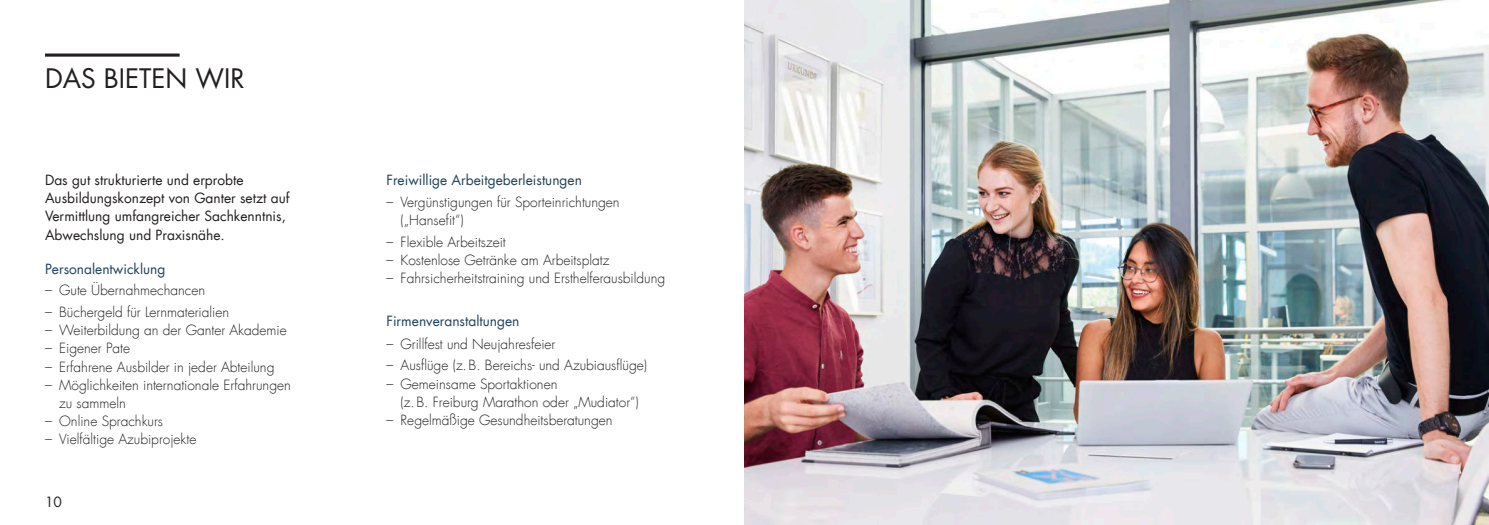
<style>
.page{position:relative;width:1489px;height:525px;background:#fff}
.page>*{position:absolute;margin:0;border:0;box-sizing:border-box;transform-origin:0 0}
.t1{font:26.25px "Futura LT";color:#231f20}
.t2{font:300 13.75px/18.1px "Futura LT";color:#231f20}
.t3{font:13.75px/18.1px "Futura LT";color:#231f20}
.t4{font:13.75px "Futura LT";color:#23425a}
</style>
<div class="page">
<svg style="left:45px;top:53px;width:135px;height:4px"></svg>
<img style="left:744px;top:0;width:744px;height:524px">
<h1 class="t1" style="left:45px;top:63px;width:201px">DAS BIETEN WIR</h1>
<p class="t3" style="left:45px;top:171px;width:246px">Das gut strukturierte und erprobte Ausbildungskonzept von Ganter setzt auf Vermittlung umfangreicher Sachkenntnis, Abwechslung und Praxisnähe.</p>
<p class="t4" style="left:45px;top:260px;width:122px">Personalentwicklung</p>
<p class="t2" style="left:45px;top:281px;width:162px">– Gute Übernahmechancen</p>
<p class="t2" style="left:45px;top:303px;width:186px">– Büchergeld für Lernmaterialien</p>
<p class="t2" style="left:45px;top:321px;width:243px">– Weiterbildung an der Ganter Akademie</p>
<p class="t2" style="left:45px;top:339px;width:87px">– Eigener Pate</p>
<p class="t2" style="left:45px;top:358px;width:231px">– Erfahrene Ausbilder in jeder Abteilung</p>
<p class="t2" style="left:59px;top:376px;width:233px;text-indent:-14px">– Möglichkeiten internationale Erfahrungen zu sammeln</p>
<p class="t2" style="left:45px;top:412px;width:119px">– Online Sprachkurs</p>
<p class="t2" style="left:45px;top:430px;width:153px">– Vielfältige Azubiprojekte</p>
<p class="t3" style="left:45px;top:493px;width:18px">10</p>
<p class="t4" style="left:386px;top:172px;width:197px">Freiwillige Arbeitgeberleistungen</p>
<p class="t2" style="left:400px;top:193px;width:220px;text-indent:-14px">– Vergünstigungen für Sporteinrichtungen („Hansefit“)</p>
<p class="t2" style="left:386px;top:233px;width:121px">– Flexible Arbeitszeit</p>
<p class="t2" style="left:386px;top:251px;width:224px">– Kostenlose Getränke am Arbeitsplatz</p>
<p class="t2" style="left:386px;top:269px;width:280px">– Fahrsicherheitstraining und Ersthelferausbildung</p>
<p class="t4" style="left:386px;top:313px;width:134px">Firmenveranstaltungen</p>
<p class="t2" style="left:386px;top:335px;width:170px">– Grillfest und Neujahresfeier</p>
<p class="t2" style="left:386px;top:356px;width:262px">– Ausflüge (z. B. Bereichs- und Azubiausflüge)</p>
<p class="t2" style="left:400px;top:374px;width:240px;text-indent:-14px">– Gemeinsame Sportaktionen<br>(z. B. Freiburg Marathon oder „Mudiator“)</p>
<p class="t2" style="left:386px;top:411px;width:228px">– Regelmäßige Gesundheitsberatungen</p>
</div>
